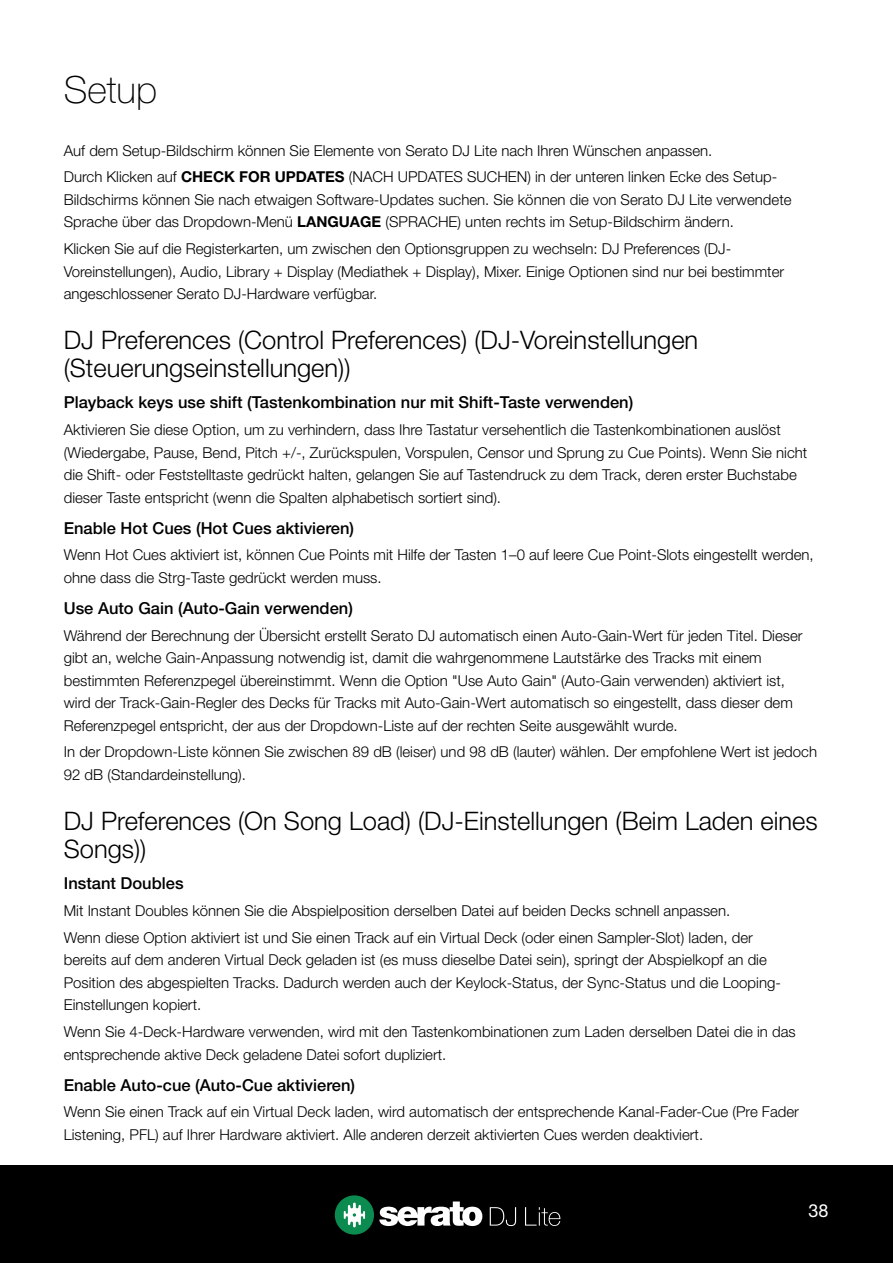
<style>
.page{position:relative;width:893px;height:1263px;background:#fff}
.page>*{position:absolute;margin:0;border:0;box-sizing:border-box;transform-origin:0 0}
.t1{font:100 37.5px "Helvetica Neue LT Std";color:#000}
.t2{font:300 25.5px/28.5px "Helvetica Neue LT Std";color:#000}
.t3{font:18px "Helvetica Neue LT Std";color:#fff}
.t4{font:500 16.5px "Helvetica Neue LT Std";color:#000}
.t5{font:300 15px/22.5px "Helvetica Neue LT Std";color:#000}
.s1{font-weight:700}
</style>
<div class="page">
<div style="left:0;top:1165px;width:893px;height:98px;background:#000"></div>
<svg style="left:490px;top:1207px;width:26px;height:19px"></svg>
<svg style="left:525px;top:1207px;width:35px;height:19px"></svg>
<svg style="left:335px;top:1195px;width:147px;height:39px"></svg>
<h1 class="t1" style="left:64px;top:69px;width:95px">Setup</h1>
<p class="t5" style="left:64px;top:137px;width:715px;line-height:26.7px">Auf dem Setup-Bildschirm können Sie Elemente von Serato DJ Lite nach Ihren Wünschen anpassen.<br>Durch Klicken auf <span class="s1">CHECK FOR UPDATES</span> (NACH UPDATES SUCHEN) in der unteren linken Ecke des Setup-</p>
<p class="t5" style="left:64px;top:188px;width:729px">Bildschirms können Sie nach etwaigen Software-Updates suchen. Sie können die von Serato DJ Lite verwendete<br>Sprache über das Dropdown-Menü <span class="s1">LANGUAGE</span> (SPRACHE) unten rechts im Setup-Bildschirm ändern.</p>
<p class="t5" style="left:64px;top:237px;width:722px">Klicken Sie auf die Registerkarten, um zwischen den Optionsgruppen zu wechseln: DJ Preferences (DJ-<br>Voreinstellungen), Audio, Library + Display (Mediathek + Display), Mixer. Einige Optionen sind nur bei bestimmter angeschlossener Serato DJ-Hardware verfügbar.</p>
<h2 class="t2" style="left:64px;top:325px;width:636px">DJ Preferences (Control Preferences) (DJ-Voreinstellungen (Steuerungseinstellungen))</h2>
<p class="t4" style="left:64px;top:393px;width:571px">Playback keys use shift (Tastenkombination nur mit Shift-Taste verwenden)</p>
<p class="t5" style="left:64px;top:418px;width:745px">Aktivieren Sie diese Option, um zu verhindern, dass Ihre Tastatur versehentlich die Tastenkombinationen auslöst (Wiedergabe, Pause, Bend, Pitch +/-, Zurückspulen, Vorspulen, Censor und Sprung zu Cue Points). Wenn Sie nicht die Shift- oder Feststelltaste gedrückt halten, gelangen Sie auf Tastendruck zu dem Track, deren erster Buchstabe dieser Taste entspricht (wenn die Spalten alphabetisch sortiert sind).</p>
<p class="t4" style="left:64px;top:518px;width:292px">Enable Hot Cues (Hot Cues aktivieren)</p>
<p class="t5" style="left:64px;top:543px;width:751px">Wenn Hot Cues aktiviert ist, können Cue Points mit Hilfe der Tasten 1–0 auf leere Cue Point-Slots eingestellt werden, ohne dass die Strg-Taste gedrückt werden muss.</p>
<p class="t4" style="left:64px;top:598px;width:291px">Use Auto Gain (Auto-Gain verwenden)</p>
<p class="t5" style="left:64px;top:624px;width:740px">Während der Berechnung der Übersicht erstellt Serato DJ automatisch einen Auto-Gain-Wert für jeden Titel. Dieser gibt an, welche Gain-Anpassung notwendig ist, damit die wahrgenommene Lautstärke des Tracks mit einem bestimmten Referenzpegel übereinstimmt. Wenn die Option "Use Auto Gain" (Auto-Gain verwenden) aktiviert ist, wird der Track-Gain-Regler des Decks für Tracks mit Auto-Gain-Wert automatisch so eingestellt, dass dieser dem Referenzpegel entspricht, der aus der Dropdown-Liste auf der rechten Seite ausgewählt wurde.</p>
<p class="t5" style="left:64px;top:740px;width:755px">In der Dropdown-Liste können Sie zwischen 89 dB (leiser) und 98 dB (lauter) wählen. Der empfohlene Wert ist jedoch<br>92 dB (Standardeinstellung).</p>
<h2 class="t2" style="left:64px;top:806px;width:755px">DJ Preferences (On Song Load) (DJ-Einstellungen (Beim Laden eines<br>Songs))</h2>
<p class="t4" style="left:64px;top:873px;width:121px">Instant Doubles</p>
<p class="t5" style="left:64px;top:897px;width:691px;line-height:26.7px">Mit Instant Doubles können Sie die Abspielposition derselben Datei auf beiden Decks schnell anpassen.<br>Wenn diese Option aktiviert ist und Sie einen Track auf ein Virtual Deck (oder einen Sampler-Slot) laden, der</p>
<p class="t5" style="left:64px;top:948px;width:719px">bereits auf dem anderen Virtual Deck geladen ist (es muss dieselbe Datei sein), springt der Abspielkopf an die<br>Position des abgespielten Tracks. Dadurch werden auch der Keylock-Status, der Sync-Status und die Looping-<br>Einstellungen kopiert.</p>
<p class="t5" style="left:64px;top:1020px;width:733px">Wenn Sie 4-Deck-Hardware verwenden, wird mit den Tastenkombinationen zum Laden derselben Datei die in das entsprechende aktive Deck geladene Datei sofort dupliziert.</p>
<p class="t4" style="left:64px;top:1075px;width:293px">Enable Auto-cue (Auto-Cue aktivieren)</p>
<p class="t5" style="left:64px;top:1100px;width:737px">Wenn Sie einen Track auf ein Virtual Deck laden, wird automatisch der entsprechende Kanal-Fader-Cue (Pre Fader<br>Listening, PFL) auf Ihrer Hardware aktiviert. Alle anderen derzeit aktivierten Cues werden deaktiviert.</p>
<p class="t3" style="left:808px;top:1200px;width:22px">38</p>
</div>
